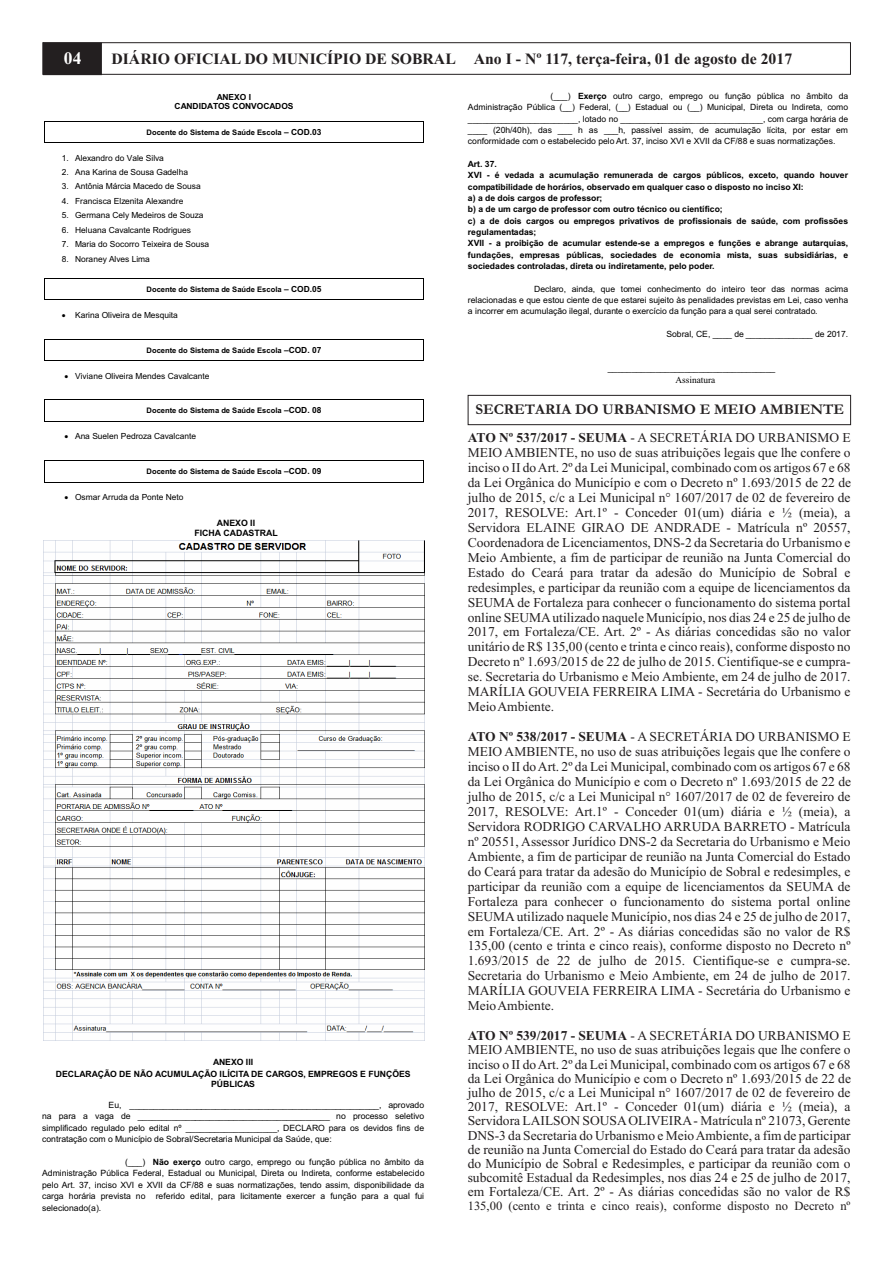
<style>
.page{position:relative;width:893px;height:1263px;background:#fff}
.page>*{position:absolute;margin:0;border:0;box-sizing:border-box;transform-origin:0 0}
.t1{font:700 17.55px "Times New Roman";color:#fff}
.t2{font:700 15.75px "Times New Roman";color:#231f20}
.t3{font:700 15px "Garamond";color:#231f20}
.t4{font:13.5px/15px "Times New Roman";color:#231f20;text-align:justify}
.t5{font:12.6px "Times New Roman";color:#231f20}
.t6{font:9.3px "Times New Roman";color:#000}
.t7{font:8.7px/11.4px "Arial";color:#000;text-align:justify}
.t8{font:700 8.7px/10.2px "Arial";color:#000;text-align:center}
.t9{font:8.55px/11.4px "Arial";color:#000;text-align:justify}
.t10{font:700 8.55px/11.4px "Arial";color:#000}
.t11{font:8.4px "Arial";color:#000}
.t12{font:700 8.4px/9.8px "Arial";color:#000;text-align:center}
.t13{font:700 7.65px "Arial";color:#000}
.s1{font-size:8.4px}
.s2{font-weight:700}
</style>
<div class="page">
<svg style="left:42px;top:42px;width:809px;height:33px"></svg>
<hr style="left:43px;top:43px;width:1px;height:31px;background:#231f20">
<hr style="left:44px;top:121px;width:380px;height:1px;background:#000">
<svg style="left:44px;top:122px;width:1px;height:21px"></svg>
<hr style="left:44px;top:143px;width:380px;height:1px;background:#000">
<hr style="left:44px;top:278px;width:380px;height:1px;background:#000">
<svg style="left:44px;top:279px;width:1px;height:20px"></svg>
<hr style="left:44px;top:299px;width:380px;height:1px;background:#000">
<hr style="left:44px;top:339px;width:380px;height:1px;background:#000">
<svg style="left:44px;top:340px;width:1px;height:20px"></svg>
<hr style="left:44px;top:360px;width:380px;height:1px;background:#000">
<hr style="left:44px;top:400px;width:380px;height:1px;background:#000">
<svg style="left:44px;top:401px;width:1px;height:20px"></svg>
<hr style="left:44px;top:421px;width:380px;height:1px;background:#000">
<hr style="left:44px;top:460px;width:380px;height:1px;background:#000">
<svg style="left:44px;top:461px;width:1px;height:21px"></svg>
<hr style="left:44px;top:482px;width:380px;height:1px;background:#000">
<img style="left:44px;top:541px;width:381px;height:500px">
<div style="left:468px;top:395px;width:383px;height:30px;border:1px solid #231f20"></div>
<p class="t1" style="left:64px;top:52px;width:19px">04</p>
<p class="t2" style="left:111px;top:54px;width:682px">DIÁRIO OFICIAL DO MUNICÍPIO DE SOBRAL Ano I - Nº 117, terça-feira, 01 de agosto de 2017</p>
<p class="t12" style="left:175px;top:93px;width:120px">ANEXO I<br>CANDIDATOS CONVOCADOS</p>
<p class="t13" style="left:147px;top:129px;width:176px">Docente do Sistema de Saúde Escola <span class="s1">– COD.03</span></p>
<p class="t11" style="left:62px;top:154px;width:103px">1. Alexandro do Vale Silva</p>
<p class="t11" style="left:62px;top:169px;width:128px">2. Ana Karina de Sousa Gadelha</p>
<p class="t11" style="left:62px;top:183px;width:140px">3. Antônia Márcia Macedo de Sousa</p>
<p class="t11" style="left:62px;top:198px;width:123px">4. Francisca Elzenita Alexandre</p>
<p class="t11" style="left:62px;top:212px;width:143px">5. Germana Cely Medeiros de Souza</p>
<p class="t11" style="left:62px;top:227px;width:131px">6. Heluana Cavalcante Rodrigues</p>
<p class="t11" style="left:62px;top:241px;width:149px">7. Maria do Socorro Teixeira de Sousa</p>
<p class="t11" style="left:62px;top:256px;width:90px">8. Noraney Alves Lima</p>
<p class="t13" style="left:147px;top:286px;width:176px">Docente do Sistema de Saúde Escola <span class="s1">– COD.05</span></p>
<p class="t11" style="left:62px;top:312px;width:118px">• Karina Oliveira de Mesquita</p>
<p class="t13" style="left:147px;top:347px;width:176px">Docente do Sistema de Saúde Escola <span class="s1">–COD. 07</span></p>
<p class="t11" style="left:64px;top:372px;width:147px">• Viviane Oliveira Mendes Cavalcante</p>
<p class="t13" style="left:147px;top:408px;width:176px">Docente do Sistema de Saúde Escola <span class="s1">–COD. 08</span></p>
<p class="t11" style="left:64px;top:433px;width:133px">• Ana Suelen Pedroza Cavalcante</p>
<p class="t13" style="left:147px;top:469px;width:176px">Docente do Sistema de Saúde Escola <span class="s1">–COD. 09</span></p>
<p class="t11" style="left:64px;top:494px;width:121px">• Osmar Arruda da Ponte Neto</p>
<p class="t8" style="left:194px;top:519px;width:85px">ANEXO II<br>FICHA CADASTRAL</p>
<p class="t9" style="left:468px;top:91px;width:382px;text-indent:83px">(___) <span class="s2">Exerço</span> outro cargo, emprego ou função pública no âmbito da Administração Pública (__) Federal, (__) Estadual ou (__) Municipal, Direta ou Indireta, como _______________________, lotado no ______________________________, com carga horária de ____ (20h/40h), das ___ h as ___h, passível assim, de acumulação lícita, por estar em conformidade com o estabelecido pelo Art. 37, inciso XVI e XVII da CF/88 e suas normatizações.</p>
<p class="t10" style="left:468px;top:159px;width:382px">Art. 37.<br>XVI - é vedada a acumulação remunerada de cargos públicos, exceto, quando houver compatibilidade de horários, observado em qualquer caso o disposto no inciso XI:<br>a) a de dois cargos de professor;<br>b) a de um cargo de professor com outro técnico ou científico;<br>c) a de dois cargos ou empregos privativos de profissionais de saúde, com profissões regulamentadas;<br>XVII - a proibição de acumular estende-se a empregos e funções e abrange autarquias, fundações, empresas públicas, sociedades de economia mista, suas subsidiárias, e sociedades controladas, direta ou indiretamente, pelo poder.</p>
<p class="t9" style="left:468px;top:284px;width:382px;text-indent:66px">Declaro, ainda, que tomei conhecimento do inteiro teor das normas acima relacionadas e que estou ciente de que estarei sujeito às penalidades previstas em Lei, caso venha a incorrer em acumulação ilegal, durante o exercício da função para a qual serei contratado.</p>
<p class="t9" style="left:666px;top:329px;width:183px">Sobral, CE, ____ de ______________ de 2017.</p>
<p class="t9" style="left:608px;top:363px;width:169px">___________________________________</p>
<p class="t6" style="left:675px;top:376px;width:42px">Assinatura</p>
<p class="t3" style="left:475px;top:405px;width:370px">SECRETARIA DO URBANISMO E MEIO AMBIENTE</p>
<p class="t4" style="left:468px;top:431px;width:385px"><span class="s2">ATO Nº 537/2017 - SEUMA</span> - A SECRETÁRIA DO URBANISMO E MEIO AMBIENTE, no uso de suas atribuições legais que lhe confere o inciso o II do Art. 2º da Lei Municipal, combinado com os artigos 67 e 68 da Lei Orgânica do Município e com o Decreto nº 1.693/2015 de 22 de julho de 2015, c/c a Lei Municipal n° 1607/2017 de 02 de fevereiro de 2017, RESOLVE: Art.1º - Conceder 01(um) diária e ½ (meia), a Servidora ELAINE GIRAO DE ANDRADE - Matrícula nº 20557, Coordenadora de Licenciamentos, DNS-2 da Secretaria do Urbanismo e Meio Ambiente, a fim de participar de reunião na Junta Comercial do Estado do Ceará para tratar da adesão do Município de Sobral e redesimples, e participar da reunião com a equipe de licenciamentos da SEUMA de Fortaleza para conhecer o funcionamento do sistema portal online SEUMAutilizado naquele Município, nos dias 24 e 25 de julho de 2017, em Fortaleza/CE. Art. 2º - As diárias concedidas são no valor unitário de R$ 135,00 (cento e trinta e cinco reais), conforme disposto no Decreto nº 1.693/2015 de 22 de julho de 2015. Cientifique-se e cumpra&shy;se. Secretaria do Urbanismo e Meio Ambiente, em 24 de julho de 2017.<br>MARÍLIA GOUVEIA FERREIRA LIMA - Secretária do Urbanismo e Meio Ambiente.</p>
<p class="t4" style="left:468px;top:730px;width:385px"><span class="s2">ATO Nº 538/2017 - SEUMA</span> - A SECRETÁRIA DO URBANISMO E MEIO AMBIENTE, no uso de suas atribuições legais que lhe confere o inciso o II do Art. 2º da Lei Municipal, combinado com os artigos 67 e 68 da Lei Orgânica do Município e com o Decreto nº 1.693/2015 de 22 de julho de 2015, c/c a Lei Municipal n° 1607/2017 de 02 de fevereiro de 2017, RESOLVE: Art.1º - Conceder 01(um) diária e ½ (meia), a Servidora RODRIGO CARVALHO ARRUDA BARRETO - Matrícula nº 20551, Assessor Jurídico DNS-2 da Secretaria do Urbanismo e Meio Ambiente, a fim de participar de reunião na Junta Comercial do Estado do Ceará para tratar da adesão do Município de Sobral e redesimples, e participar da reunião com a equipe de licenciamentos da SEUMA de Fortaleza para conhecer o funcionamento do sistema portal online SEUMAutilizado naquele Município, nos dias 24 e 25 de julho de 2017, em Fortaleza/CE. Art. 2º - As diárias concedidas são no valor de R$ 135,00 (cento e trinta e cinco reais), conforme disposto no Decreto nº 1.693/2015 de 22 de julho de 2015. Cientifique-se e cumpra-se.<br>Secretaria do Urbanismo e Meio Ambiente, em 24 de julho de 2017.<br>MARÍLIA GOUVEIA FERREIRA LIMA - Secretária do Urbanismo e Meio Ambiente.</p>
<p class="t4" style="left:468px;top:1030px;width:385px;line-height:14.2px"><span class="s2">ATO Nº 539/2017 - SEUMA</span> - A SECRETÁRIA DO URBANISMO E MEIO AMBIENTE, no uso de suas atribuições legais que lhe confere o inciso o II do Art. 2º da Lei Municipal, combinado com os artigos 67 e 68 da Lei Orgânica do Município e com o Decreto nº 1.693/2015 de 22 de julho de 2015, c/c a Lei Municipal n° 1607/2017 de 02 de fevereiro de 2017, RESOLVE: Art.1º - Conceder 01(um) diária e ½ (meia), a Servidora LAILSON SOUSAOLIVEIRA- Matrícula nº 21073, Gerente DNS-3 da Secretaria do Urbanismo e Meio Ambiente, a fim de participar de reunião na Junta Comercial do Estado do Ceará para tratar da adesão do Município de Sobral e Redesimples, e participar da reunião com o subcomitê Estadual da Redesimples, nos dias 24 e 25 de julho de 2017, em Fortaleza/CE. Art. 2º - As diárias concedidas são no valor de R$</p>
<p class="t5" style="left:468px;top:1201px;width:384px">135,00 (cento e trinta e cinco reais), conforme disposto no Decreto nº</p>
<p class="t8" style="left:56px;top:1057px;width:356px;line-height:11.4px">ANEXO III<br>DECLARAÇÃO DE NÃO ACUMULAÇÃO ILÍCITA DE CARGOS, EMPREGOS E FUNÇÕES</p>
<p class="t8" style="left:211px;top:1079px;width:45px">PÚBLICAS</p>
<p class="t7" style="left:42px;top:1100px;width:384px;text-indent:66px">Eu, ____________________________________________________, aprovado na para a vaga de ________________________________________ no processo seletivo simplificado regulado pelo edital nº ___________________, DECLARO para os devidos fins de contratação com o Município de Sobral/Secretaria Municipal da Saúde, que:</p>
<p class="t7" style="left:42px;top:1157px;width:384px;text-indent:83px">(___) <span class="s2">Não exerço</span> outro cargo, emprego ou função pública no âmbito da Administração Pública Federal, Estadual ou Municipal, Direta ou Indireta, conforme estabelecido pelo Art. 37, inciso XVI e XVII da CF/88 e suas normatizações, tendo assim, disponibilidade da carga horária prevista no referido edital, para licitamente exercer a função para a qual fui selecionado(a).</p>
</div>
